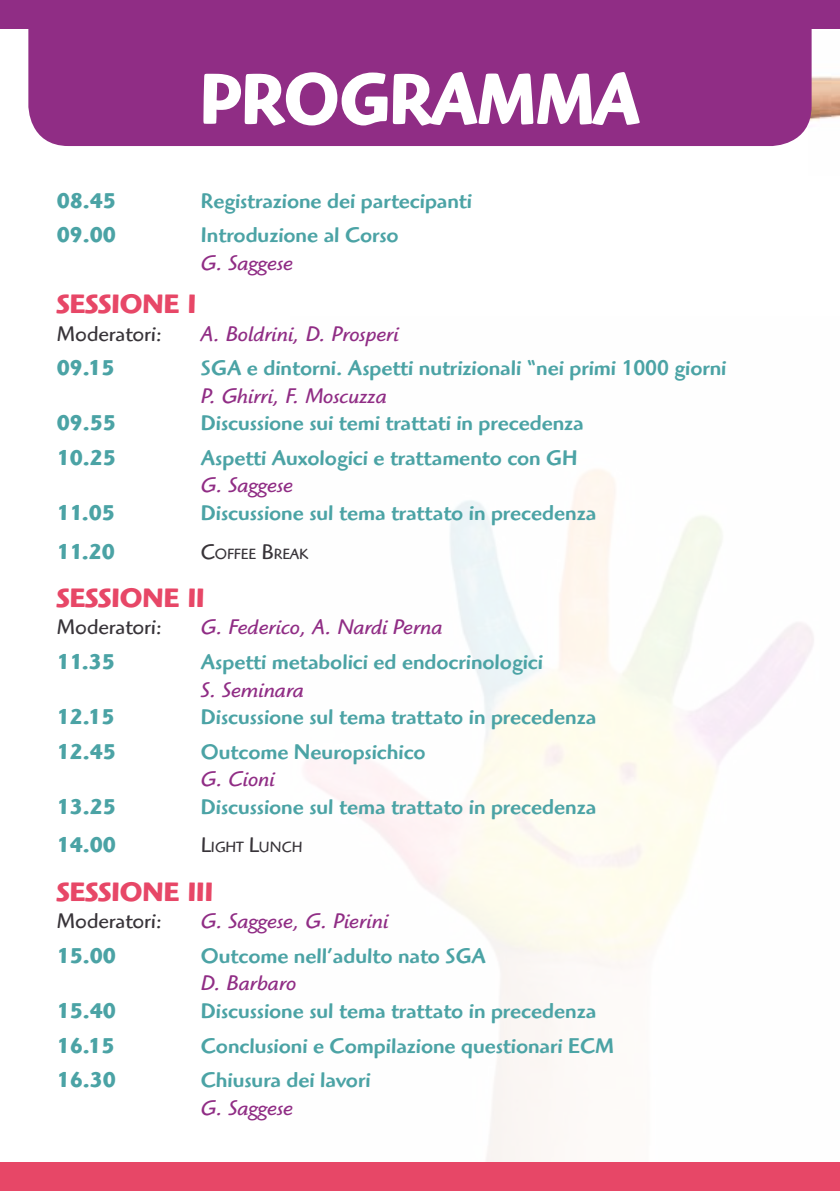
<style>
.page{position:relative;width:840px;height:1191px;background:#fff}
.page>*{position:absolute;margin:0;border:0;box-sizing:border-box;transform-origin:0 0}
.t1{font:700 74.2px "Highlander Std";color:#fff;scale:.91 1}
.t2{font:700 27.6px "Highlander Std";color:#e74767}
.t3{font:500 22px "Highlander Std";color:#4ba3a5}
.t4{font:italic 22px "Highlander Std";color:#902d85}
.t5{font:700 22px "Highlander Std";color:#4ba3a5}
.t6{font:22px "Highlander Std";color:#383439}
.t7{font:15.4px "Highlander Std";color:#383439}
.s1{font-size:22px}
</style>
<div class="page">
<img style="left:811px;top:31px;width:28px;height:90px">
<div style="left:0;top:1162px;width:839px;height:29px;background:#e74767"></div>
<div style="left:0;top:0;width:839px;height:28px;background:#902d85"></div>
<div style="left:28px;top:28px;width:783px;height:118px;background:#902d85"></div>
<h1 class="t1" style="left:200px;top:55px;width:474px">PROG RAMMA</h1>
<p class="t5" style="left:57px;top:187px;width:61px">08.45</p>
<p class="t3" style="left:201px;top:188px;width:272px">Registrazione dei partecipanti</p>
<p class="t5" style="left:57px;top:222px;width:61px">09.00</p>
<p class="t3" style="left:201px;top:222px;width:199px">Introduzione al Corso</p>
<p class="t4" style="left:201px;top:250px;width:94px">G. Saggese</p>
<p class="t2" style="left:57px;top:287px;width:141px">SESSIONE I</p>
<p class="t6" style="left:57px;top:321px;width:106px">Moderatori:</p>
<p class="t4" style="left:201px;top:321px;width:199px">A. Boldrini, D. Prosperi</p>
<p class="t5" style="left:57px;top:355px;width:59px">09.15</p>
<p class="t3" style="left:201px;top:355px;width:526px">SGA e dintorni. Aspetti nutrizionali “nei primi 1000 giorni</p>
<p class="t4" style="left:201px;top:383px;width:187px">P. Ghirri, F. Moscuzza</p>
<p class="t5" style="left:57px;top:410px;width:61px">09.55</p>
<p class="t3" style="left:201px;top:410px;width:384px">Discussione sui temi trattati in precedenza</p>
<p class="t5" style="left:57px;top:444px;width:61px">10.25</p>
<p class="t3" style="left:201px;top:445px;width:378px">Aspetti Auxologici e trattamento con GH</p>
<p class="t4" style="left:201px;top:473px;width:94px">G. Saggese</p>
<p class="t5" style="left:57px;top:499px;width:60px">11.05</p>
<p class="t3" style="left:201px;top:500px;width:396px">Discussione sul tema trattato in precedenza</p>
<p class="t5" style="left:57px;top:538px;width:60px">11.20</p>
<p class="t7" style="left:201px;top:544px;width:109px"><span class="s1">C</span>OFFEE <span class="s1">B</span>REAK</p>
<p class="t2" style="left:57px;top:581px;width:149px">SESSIONE II</p>
<p class="t6" style="left:57px;top:614px;width:106px">Moderatori:</p>
<p class="t4" style="left:201px;top:614px;width:243px">G. Federico, A. Nardi Perna</p>
<p class="t5" style="left:57px;top:648px;width:60px">11.35</p>
<p class="t3" style="left:201px;top:649px;width:343px">Aspetti metabolici ed endocrinologici</p>
<p class="t4" style="left:201px;top:677px;width:104px">S. Seminara</p>
<p class="t5" style="left:57px;top:703px;width:59px">12.15</p>
<p class="t3" style="left:201px;top:704px;width:396px">Discussione sul tema trattato in precedenza</p>
<p class="t5" style="left:57px;top:738px;width:61px">12.45</p>
<p class="t3" style="left:201px;top:739px;width:226px">Outcome Neuropsichico</p>
<p class="t4" style="left:201px;top:766px;width:75px">G. Cioni</p>
<p class="t5" style="left:57px;top:793px;width:61px">13.25</p>
<p class="t3" style="left:201px;top:794px;width:396px">Discussione sul tema trattato in precedenza</p>
<p class="t5" style="left:57px;top:832px;width:61px">14.00</p>
<p class="t7" style="left:201px;top:838px;width:103px"><span class="s1">L</span>IGHT <span class="s1">L</span>UNCH</p>
<p class="t2" style="left:57px;top:875px;width:158px">SESSIONE III</p>
<p class="t6" style="left:57px;top:908px;width:106px">Moderatori:</p>
<p class="t4" style="left:201px;top:908px;width:189px">G. Saggese, G. Pierini</p>
<p class="t5" style="left:57px;top:942px;width:61px">15.00</p>
<p class="t3" style="left:201px;top:943px;width:286px">Outcome nell’adulto nato SGA</p>
<p class="t4" style="left:201px;top:970px;width:97px">D. Barbaro</p>
<p class="t5" style="left:57px;top:997px;width:61px">15.40</p>
<p class="t3" style="left:201px;top:998px;width:396px">Discussione sul tema trattato in precedenza</p>
<p class="t5" style="left:57px;top:1032px;width:59px">16.15</p>
<p class="t3" style="left:201px;top:1032px;width:414px">Conclusioni e Compilazione questionari ECM</p>
<p class="t5" style="left:57px;top:1066px;width:61px">16.30</p>
<p class="t3" style="left:201px;top:1067px;width:171px">Chiusura dei lavori</p>
<p class="t4" style="left:201px;top:1095px;width:94px">G. Saggese</p>
</div>
